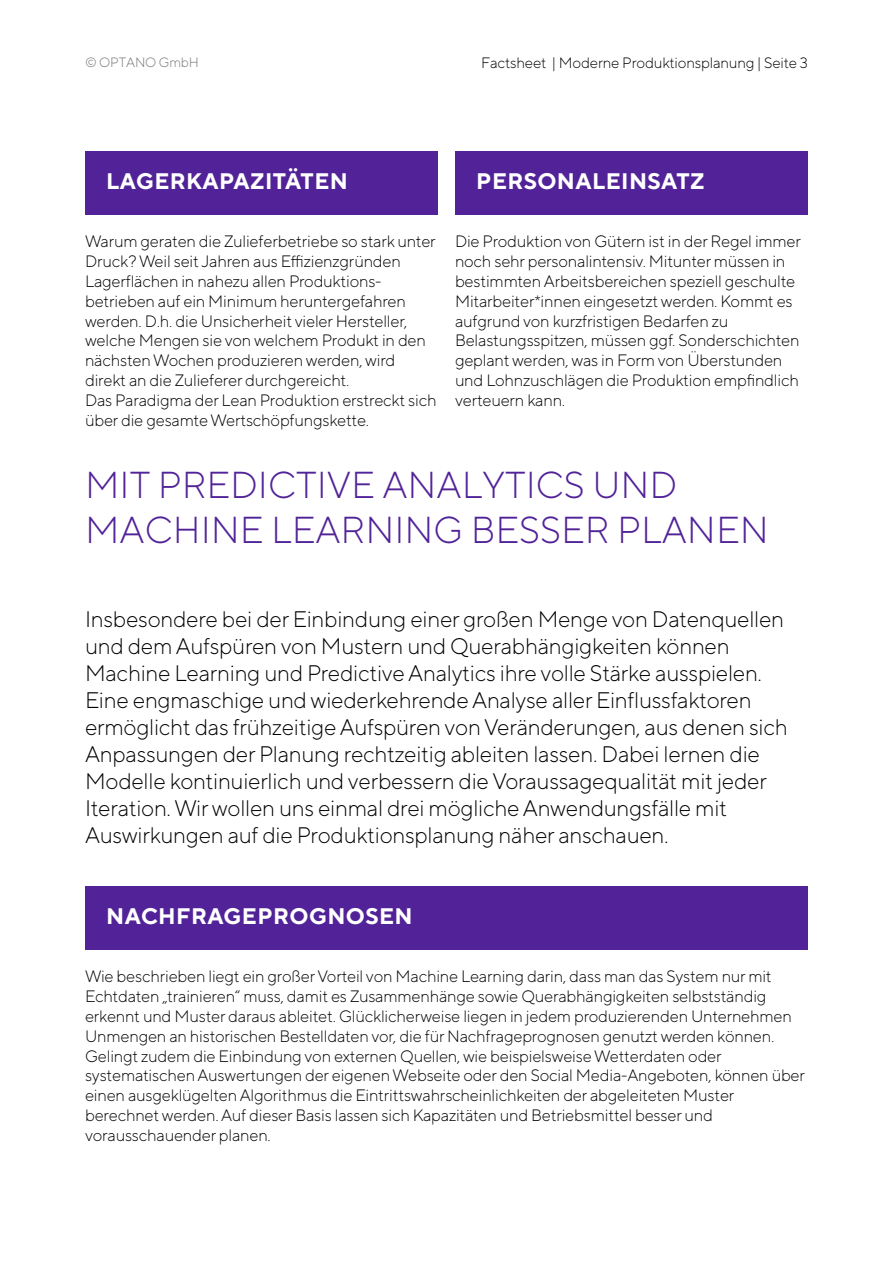
<style>
.page{position:relative;width:893px;height:1263px;background:#fff}
.page>*{position:absolute;margin:0;border:0;box-sizing:border-box;transform-origin:0 0}
.t1{font:300 37.5px/45px "TT Norms Pro";color:#522398}
.t2{font:300 22.5px/27px "TT Norms Pro";letter-spacing:-.01em;color:#000}
.t3{font:700 22.5px "TT Norms Pro";letter-spacing:.02em;color:#fff}
.t4{font:300 16.5px/19.8px "TT Norms Pro";letter-spacing:-.01em;color:#000}
.t5{font:300 15px "TT Norms Pro";letter-spacing:-.01em;color:#000}
.t6{font:300 13.5px "TT Norms Pro";letter-spacing:-.01em;color:#747678}
</style>
<div class="page">
<div style="left:85px;top:887px;width:723px;height:63px;background:#522398"></div>
<div style="left:455px;top:152px;width:353px;height:63px;background:#522398"></div>
<div style="left:85px;top:152px;width:353px;height:63px;background:#522398"></div>
<p class="t6" style="left:85px;top:55px;width:115px">© OPTANO GmbH</p>
<p class="t5" style="left:481px;top:55px;width:328px">Factsheet | Moderne Produktionsplanung | Seite 3</p>
<h2 class="t3" style="left:106px;top:169px;width:243px">LAGERKAPAZITÄTEN</h2>
<p class="t4" style="left:85px;top:232px;width:353px">Warum geraten die Zulieferbetriebe so stark unter Druck? Weil seit Jahren aus Effizienzgründen Lagerflächen in nahezu allen Produktions&shy;betrieben auf ein Minimum heruntergefahren werden. D.h. die Unsicherheit vieler Hersteller, welche Mengen sie von welchem Produkt in den nächsten Wochen produzieren werden, wird direkt an die Zulieferer durchgereicht.<br>Das Paradigma der Lean Produktion erstreckt sich über die gesamte Wertschöpfungskette.</p>
<h2 class="t3" style="left:476px;top:169px;width:230px">PERSONALEINSATZ</h2>
<p class="t4" style="left:455px;top:232px;width:348px">Die Produktion von Gütern ist in der Regel immer noch sehr personalintensiv. Mitunter müssen in bestimmten Arbeitsbereichen speziell geschulte Mitarbeiter*innen eingesetzt werden. Kommt es aufgrund von kurzfristigen Bedarfen zu Belastungsspitzen, müssen ggf. Sonderschichten geplant werden, was in Form von Überstunden und Lohnzuschlägen die Produktion empfindlich verteuern kann.</p>
<h1 class="t1" style="left:85px;top:464px;width:685px">MIT PREDICTIVE ANALYTICS UND<br>MACHINE LEARNING BESSER PLANEN</h1>
<p class="t2" style="left:85px;top:607px;width:704px">Insbesondere bei der Einbindung einer großen Menge von Datenquellen und dem Aufspüren von Mustern und Querabhängigkeiten können Machine Learning und Predictive Analytics ihre volle Stärke ausspielen.<br>Eine engmaschige und wiederkehrende Analyse aller Einflussfaktoren ermöglicht das frühzeitige Aufspüren von Veränderungen, aus denen sich Anpassungen der Planung rechtzeitig ableiten lassen. Dabei lernen die Modelle kontinuierlich und verbessern die Voraussagequalität mit jeder Iteration. Wir wollen uns einmal drei mögliche Anwendungsfälle mit Auswirkungen auf die Produktionsplanung näher anschauen.</p>
<h2 class="t3" style="left:106px;top:904px;width:308px">NACHFRAGEPROGNOSEN</h2>
<p class="t4" style="left:85px;top:967px;width:721px">Wie beschrieben liegt ein großer Vorteil von Machine Learning darin, dass man das System nur mit Echtdaten „trainieren“ muss, damit es Zusammenhänge sowie Querabhängigkeiten selbstständig erkennt und Muster daraus ableitet. Glücklicherweise liegen in jedem produzierenden Unternehmen Unmengen an historischen Bestelldaten vor, die für Nachfrageprognosen genutzt werden können.<br>Gelingt zudem die Einbindung von externen Quellen, wie beispielsweise Wetterdaten oder systematischen Auswertungen der eigenen Webseite oder den Social Media-Angeboten, können über einen ausgeklügelten Algorithmus die Eintrittswahrscheinlichkeiten der abgeleiteten Muster berechnet werden. Auf dieser Basis lassen sich Kapazitäten und Betriebsmittel besser und vorausschauender planen.</p>
</div>
